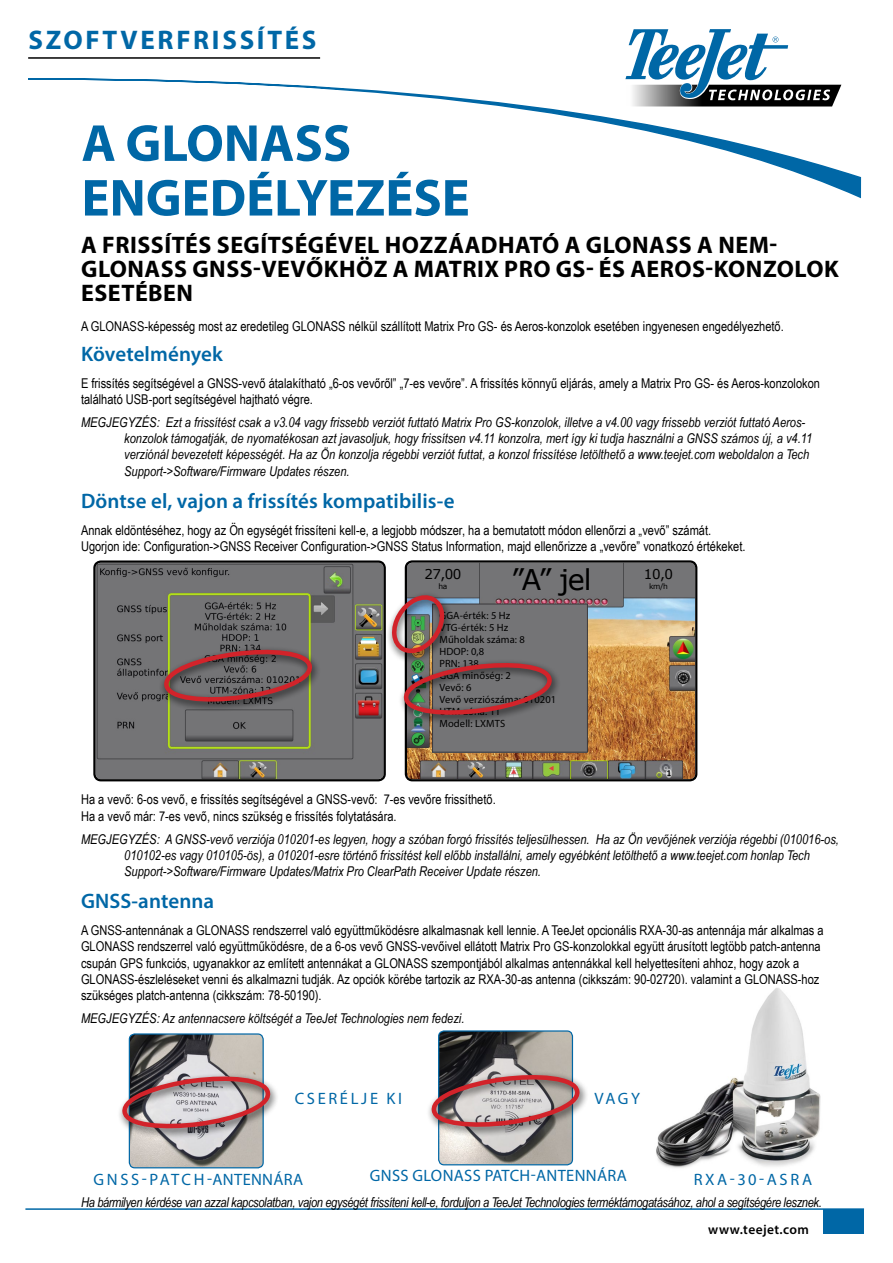
<style>
.page{position:relative;width:893px;height:1263px;background:#fff}
.page>*{position:absolute;margin:0;border:0;box-sizing:border-box;transform-origin:0 0}
.t1{font:700 52.5px/54.6px "Myriad Pro";color:#0067a6}
.t2{font:28.5px "MS Reference Sans Serif";color:#000}
.t3{font:700 27px "Myriad Pro";letter-spacing:.1em;color:#0067a6}
.t4{font:700 24px/24px "Myriad Pro";letter-spacing:.02em;color:#000}
.t5{font:600 21px "Myriad Pro";letter-spacing:.005em;color:#0067a6}
.t6{font:16.5px "Myriad Pro";letter-spacing:.02em;color:#0067a6}
.t7{font:16.5px "Myriad Pro";letter-spacing:.16em;color:#0067a6}
.t8{font:13.5px/16.2px "Arial Narrow";color:#000}
.t9{font:italic 13.5px/16.2px "Arial Narrow";color:#000}
.t10{font:italic 13.5px "Arial Narrow";letter-spacing:-.025em;color:#000}
.t11{font:600 13.5px "Myriad Pro";letter-spacing:.03em;color:#000}
.t12{font:13.5px "MS Reference Sans Serif";color:#000}
.t13{font:10.5px/12px "Myriad Pro";letter-spacing:.01em;color:#000}
.t14{font:7.5px "MS Reference Sans Serif";color:#000}
</style>
<div class="page">
<svg style="left:626px;top:29px;width:163px;height:48px"></svg>
<hr style="left:28px;top:57px;width:292px;height:2px;background:#000">
<hr style="left:25px;top:1208px;width:839px;height:2px;background:#0067a6">
<div style="left:824px;top:1209px;width:40px;height:24px;background:#0067a6"></div>
<svg style="left:28px;top:77px;width:834px;height:122px"></svg>
<img style="left:96px;top:563px;width:287px;height:215px">
<div style="left:93px;top:560px;width:293px;height:221px;border:2px solid #000;border-radius:7px"></div>
<div style="left:159px;top:645px;width:162px;height:67px;background:#000;opacity:.75"></div>
<svg style="left:164px;top:647px;width:148px;height:57px;background:#745755"></svg>
<img style="left:408px;top:563px;width:286px;height:215px">
<div style="left:405px;top:560px;width:292px;height:221px;border:2px solid #000;border-radius:7px"></div>
<div style="left:433px;top:604px;width:154px;height:148px;background:#747476"></div>
<div style="left:432px;top:604px;width:156px;height:148px;border:1px solid #3b393c"></div>
<div style="left:386px;top:591px;width:68px;height:73px;background:#000;opacity:.75"></div>
<div style="left:399px;top:658px;width:162px;height:67px;background:#000;opacity:.75"></div>
<svg style="left:391px;top:590px;width:160px;height:127px"></svg>
<img style="left:656px;top:988px;width:165px;height:180px">
<img style="left:129px;top:1034px;width:134px;height:134px">
<div style="left:129px;top:1033px;width:135px;height:135px;border:1px solid #0067a6;border-radius:5px"></div>
<img style="left:439px;top:1032px;width:133px;height:133px">
<div style="left:438px;top:1030px;width:135px;height:135px;border:1px solid #0067a6;border-radius:5px"></div>
<div style="left:117px;top:1072px;width:163px;height:67px;background:#000;opacity:.75"></div>
<svg style="left:123px;top:1074px;width:147px;height:57px;background:#af9295"></svg>
<div style="left:426px;top:1070px;width:163px;height:67px;background:#000;opacity:.75"></div>
<svg style="left:432px;top:1072px;width:147px;height:57px;background:#a98b8c"></svg>
<h3 class="t3" style="left:28px;top:22px;width:290px">SZOFTVERFRISSÍTÉS</h3>
<h1 class="t1" style="left:82px;top:114px;width:390px">A GLONASS<br>ENGEDÉLYEZÉSE</h1>
<h3 class="t4" style="left:81px;top:232px;width:759px">A FRISSÍTÉS SEGÍTSÉGÉVEL HOZZÁADHATÓ A GLONASS A NEM-<br>GLONASS GNSS-VEVŐKHÖZ A MATRIX PRO GS- ÉS AEROS-KONZOLOK<br>ESETÉBEN</h3>
<p class="t8" style="left:81px;top:317px;width:704px">A GLONASS-képesség most az eredetileg GLONASS nélkül szállított Matrix Pro GS- és Aeros-konzolok esetében ingyenesen engedélyezhető.</p>
<h3 class="t5" style="left:81px;top:340px;width:143px">Követelmények</h3>
<p class="t8" style="left:81px;top:374px;width:741px">E frissítés segítségével a GNSS-vevő átalakítható „6-os vevőről” „7-es vevőre”. A frissítés könnyű eljárás, amely a Matrix Pro GS- és Aeros-konzolokon található USB-port segítségével hajtható végre.</p>
<p class="t9" style="left:124px;top:414px;width:689px;text-indent:-43px">MEGJEGYZÉS: Ezt a frissítést csak a v3.04 vagy frissebb verziót futtató Matrix Pro GS-konzolok, illetve a v4.00 vagy frissebb verziót futtató Aeros&shy;konzolok támogatják, de nyomatékosan azt javasoljuk, hogy frissítsen v4.11 konzolra, mert így ki tudja használni a GNSS számos új, a v4.11 verziónál bevezetett képességét. Ha az Ön konzolja régebbi verziót futtat, a konzol frissítése letölthető a www.teejet.com weboldalon a Tech Support-&gt;Software/Firmware Updates részen.</p>
<h3 class="t5" style="left:81px;top:487px;width:375px">Döntse el, vajon a frissítés kompatibilis-e</h3>
<p class="t8" style="left:81px;top:521px;width:666px">Annak eldöntéséhez, hogy az Ön egységét frissíteni kell-e, a legjobb módszer, ha a bemutatott módon ellenőrzi a „vevő” számát.<br>Ugorjon ide: Configuration-&gt;GNSS Receiver Configuration-&gt;GNSS Status Information, majd ellenőrizze a „vevőre” vonatkozó értékeket.</p>
<p class="t12" style="left:424px;top:566px;width:39px">27,00</p>
<p class="t14" style="left:438px;top:581px;width:10px">ha</p>
<h2 class="t2" style="left:511px;top:561px;width:82px">”A” jel</h2>
<p class="t12" style="left:644px;top:566px;width:31px">10,0</p>
<p class="t14" style="left:649px;top:581px;width:20px">km/h</p>
<p class="t13" style="left:439px;top:609px;width:118px">GGA-érték: 5 Hz<br>VTG-érték: 5 Hz<br>Műholdak száma: 8<br>HDOP: 0,8<br>PRN: 138<br>GGA minőség: 2<br>Vevő: 6<br>Vevő verziószáma: 010201<br>UTM-zóna: 11<br>Modell: LXMTS</p>
<p class="t8" style="left:81px;top:791px;width:416px">Ha a vevő: 6-os vevő, e frissítés segítségével a GNSS-vevő: 7-es vevőre frissíthető.<br>Ha a vevő már: 7-es vevő, nincs szükség e frissítés folytatására.</p>
<p class="t9" style="left:124px;top:830px;width:716px;text-indent:-43px">MEGJEGYZÉS: A GNSS-vevő verziója 010201-es legyen, hogy a szóban forgó frissítés teljesülhessen. Ha az Ön vevőjének verziója régebbi (010016-os,<br>010102-es vagy 010105-ös), a 010201-esre történő frissítést kell előbb installálni, amely egyébként letölthető a www.teejet.com honlap Tech<br>Support-&gt;Software/Firmware Updates/Matrix Pro ClearPath Receiver Update részen.</p>
<h3 class="t5" style="left:81px;top:888px;width:135px">GNSS-antenna</h3>
<p class="t8" style="left:81px;top:922px;width:744px">A GNSS-antennának a GLONASS rendszerrel való együttműködésre alkalmasnak kell lennie. A TeeJet opcionális RXA-30-as antennája már alkalmas a GLONASS rendszerrel való együttműködésre, de a 6-os vevő GNSS-vevőivel ellátott Matrix Pro GS-konzolokkal együtt árusított legtöbb patch-antenna csupán GPS funkciós, ugyanakkor az említett antennákat a GLONASS szempontjából alkalmas antennákkal kell helyettesíteni ahhoz, hogy azok a GLONASS-észleléseket venni és alkalmazni tudják. Az opciók körébe tartozik az RXA-30-as antenna (cikkszám: 90-02720), valamint a GLONASS-hoz szükséges platch-antenna (cikkszám: 78-50190).</p>
<p class="t9" style="left:81px;top:1010px;width:385px">MEGJEGYZÉS: Az antennacsere költségét a TeeJet Technologies nem fedezi.</p>
<p class="t7" style="left:295px;top:1089px;width:109px">CSERÉLJE KI</p>
<p class="t6" style="left:594px;top:1089px;width:47px">VAGY</p>
<p class="t6" style="left:94px;top:1169px;width:211px">GNSS-PATCH-ANTENNÁRA</p>
<p class="t6" style="left:370px;top:1165px;width:258px">GNSS GLONASS PATCH-ANTENNÁRA</p>
<p class="t7" style="left:694px;top:1169px;width:120px">RXA-30-ASRA</p>
<p class="t10" style="left:81px;top:1193px;width:742px">Ha bármilyen kérdése van azzal kapcsolatban, vajon egységét frissíteni kell-e, forduljon a TeeJet Technologies terméktámogatásához, ahol a segítségére lesznek.</p>
<p class="t11" style="left:708px;top:1221px;width:102px">www.teejet.com</p>
</div>
